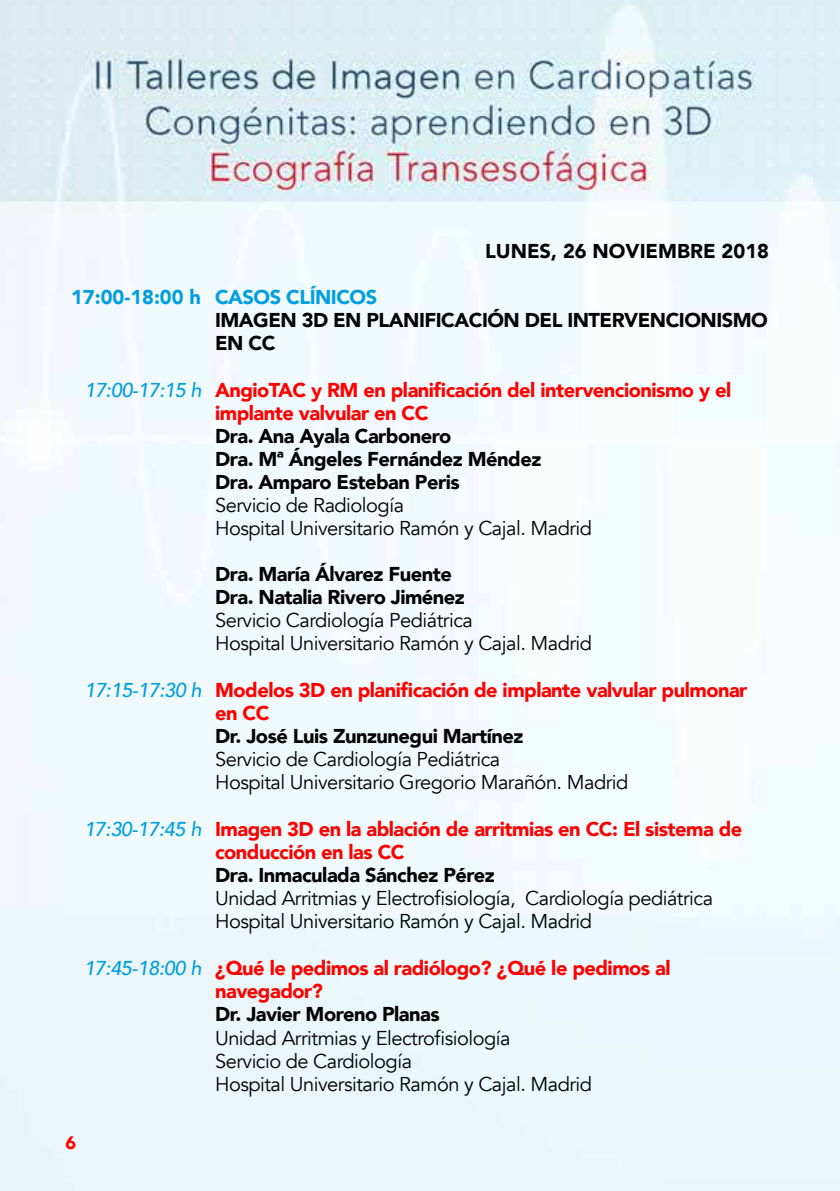
<style>
.page{position:relative;width:840px;height:1191px;background:#fff}
.page>*{position:absolute;margin:0;border:0;box-sizing:border-box;transform-origin:0 0}
.t1{font:20px/23px "Avenir";letter-spacing:-.025em;color:#000}
.t2{font:900 20px/23px "Avenir";letter-spacing:-.025em;color:#f00}
.t3{font:900 20px/23px "Avenir";letter-spacing:-.025em;color:#000}
.t4{font:900 20px "Avenir";letter-spacing:-.025em;color:#009ee0}
.t5{font:900 20px "Avenir";color:#000}
.t6{font:900 18px "Avenir";color:#f00}
.s1{font-weight:500;font-style:italic;color:#009ee0}
</style>
<div class="page">
<img style="left:0;top:0;width:839px;height:1191px">
<p class="t5" style="left:485px;top:234px;width:285px">LUNES, 26 NOVIEMBRE 2018</p>
<p class="t4" style="left:71px;top:280px;width:307px">17:00-18:00 h CASOS CLÍNICOS</p>
<p class="t3" style="left:215px;top:308px;width:554px">IMAGEN 3D EN PLANIFICACIÓN DEL INTERVENCIONISMO<br>EN CC</p>
<p class="t2" style="left:215px;top:378px;width:517px;text-indent:-131px"><span class="s1">17:00-17:15 h</span> AngioTAC y RM en planificación del intervencionismo y el implante valvular en CC</p>
<p class="t3" style="left:215px;top:424px;width:327px">Dra. Ana Ayala Carbonero<br>Dra. Mª Ángeles Fernández Méndez<br>Dra. Amparo Esteban Peris</p>
<p class="t1" style="left:215px;top:494px;width:378px">Servicio de Radiología<br>Hospital Universitario Ramón y Cajal. Madrid</p>
<p class="t3" style="left:215px;top:562px;width:251px">Dra. María Álvarez Fuente<br>Dra. Natalia Rivero Jiménez</p>
<p class="t1" style="left:215px;top:609px;width:378px">Servicio Cardiología Pediátrica<br>Hospital Universitario Ramón y Cajal. Madrid</p>
<p class="t2" style="left:215px;top:678px;width:533px;text-indent:-131px"><span class="s1">17:15-17:30 h</span> Modelos 3D en planificación de implante valvular pulmonar en CC</p>
<p class="t3" style="left:215px;top:724px;width:310px">Dr. José Luis Zunzunegui Martínez</p>
<p class="t1" style="left:215px;top:748px;width:414px">Servicio de Cardiología Pediátrica<br>Hospital Universitario Gregorio Marañón. Madrid</p>
<p class="t2" style="left:215px;top:817px;width:528px;text-indent:-131px"><span class="s1">17:30-17:45 h</span> Imagen 3D en la ablación de arritmias en CC: El sistema de conducción en las CC</p>
<p class="t3" style="left:215px;top:863px;width:281px">Dra. Inmaculada Sánchez Pérez</p>
<p class="t1" style="left:215px;top:887px;width:499px">Unidad Arritmias y Electrofisiología, Cardiología pediátrica<br>Hospital Universitario Ramón y Cajal. Madrid</p>
<p class="t2" style="left:215px;top:956px;width:457px;text-indent:-131px"><span class="s1">17:45-18:00 h</span> ¿Qué le pedimos al radiólogo? ¿Qué le pedimos al navegador?</p>
<p class="t3" style="left:215px;top:1002px;width:226px">Dr. Javier Moreno Planas</p>
<p class="t1" style="left:215px;top:1026px;width:378px">Unidad Arritmias y Electrofisiología<br>Servicio de Cardiología<br>Hospital Universitario Ramón y Cajal. Madrid</p>
<p class="t6" style="left:66px;top:1127px;width:12px">6</p>
</div>
